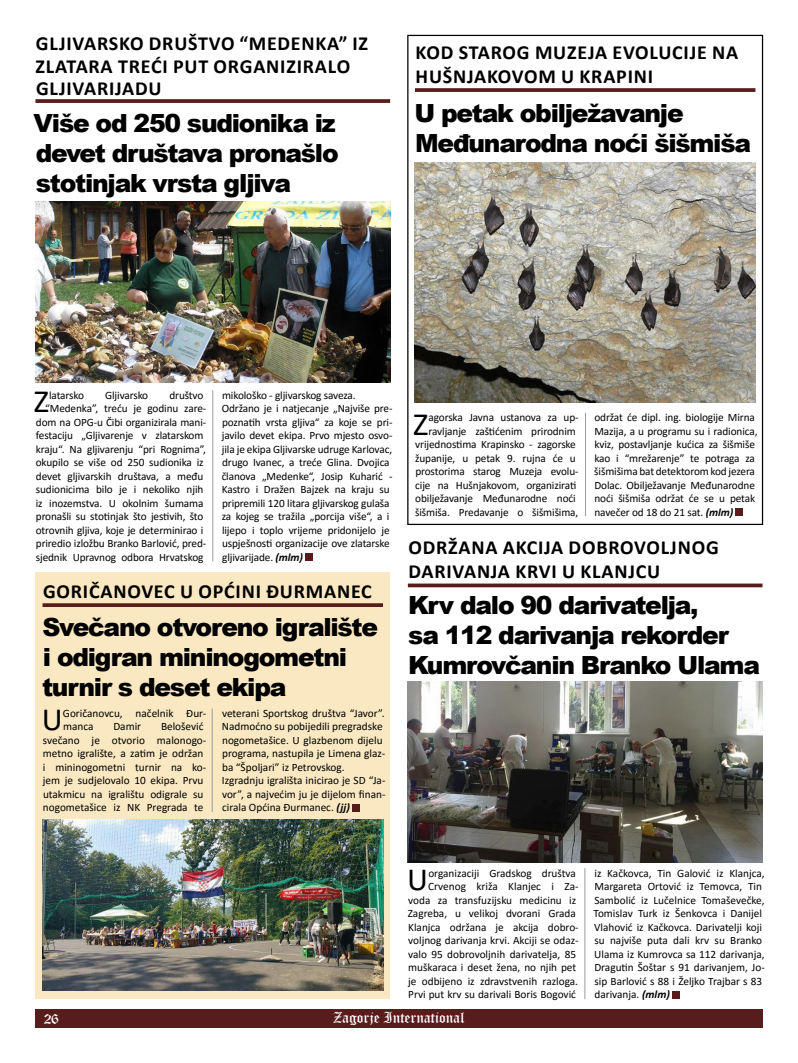
<style>
.page{position:relative;width:798px;height:1063px;background:#fff}
.page>*{position:absolute;margin:0;border:0;box-sizing:border-box;transform-origin:0 0}
.t1{font:32.5px "Calibri";color:#000}
.t2{font:900 25px/30px "Arial";letter-spacing:-.05em;color:#000}
.t3{font:700 20px "Calibri";letter-spacing:.04em;color:#000}
.t4{font:15px "Old English Text";color:#fff}
.t5{font:11.25px/13.5px "Calibri";letter-spacing:-.01em;color:#000}
.s1{font-weight:700;font-style:italic}
</style>
<div class="page">
<div style="left:35px;top:1009px;width:727px;height:19px;background:#581c1c"></div>
<div style="left:35px;top:573px;width:355px;height:426px;background:#f9e8c1"></div>
<div style="left:305px;top:554px;width:7px;height:7px;background:#581c1c"></div>
<div style="left:735px;top:509px;width:7px;height:7px;background:#581c1c"></div>
<div style="left:352px;top:804px;width:7px;height:7px;background:#581c1c"></div>
<div style="left:672px;top:991px;width:7px;height:7px;background:#581c1c"></div>
<svg style="left:35px;top:99px;width:355px;height:4px"></svg>
<svg style="left:43px;top:603px;width:340px;height:4px"></svg>
<img style="left:43px;top:819px;width:340px;height:171px">
<img style="left:35px;top:202px;width:355px;height:181px">
<img style="left:407px;top:682px;width:355px;height:181px">
<hr style="left:407px;top:584px;width:355px;height:3px;background:#581c1c">
<svg style="left:415px;top:88px;width:340px;height:4px"></svg>
<img style="left:415px;top:163px;width:340px;height:239px">
<hr style="left:212px;top:390px;width:1px;height:171px;background:#9c9b9b">
<hr style="left:585px;top:413px;width:1px;height:103px;background:#9c9b9b">
<hr style="left:212px;top:709px;width:1px;height:103px;background:#9c9b9b">
<hr style="left:584px;top:868px;width:1px;height:131px;background:#9c9b9b">
<h3 class="t3" style="left:36px;top:30px;width:25px">GLJIVARSKO</h3>
<h3 class="t3" style="left:149px;top:30px;width:13px">DRUŠTVO</h3>
<h3 class="t3" style="left:239px;top:30px;width:23px">“MEDENKA</h3>
<h3 class="t3" style="left:338px;top:30px;width:31px">” IZ</h3>
<h3 class="t3" style="left:36px;top:52px;width:12px">ZLATARA</h3>
<h3 class="t3" style="left:118px;top:52px;width:68px">TREĆIPUT</h3>
<h3 class="t3" style="left:213px;top:52px;width:13px">ORGANI</h3>
<h3 class="t3" style="left:286px;top:52px;width:22px">ZIRALO</h3>
<h3 class="t3" style="left:36px;top:75px;width:25px">GLJIVARIJADU</h3>
<h2 class="t2" style="left:33px;top:107px;width:307px;text-align:justify">Više od 250 sudionika iz devet društava pronašlo stotinjak vrsta gljiva</h2>
<h3 class="t3" style="left:415px;top:38px;width:56px">KOD STAROG</h3>
<h3 class="t3" style="left:535px;top:38px;width:53px">MUZEJA</h3>
<h3 class="t3" style="left:612px;top:38px;width:13px">EVOLU</h3>
<h3 class="t3" style="left:672px;top:38px;width:54px">CIJE NA</h3>
<h3 class="t3" style="left:415px;top:62px;width:13px">HUŠNJAKOVO</h3>
<h3 class="t3" style="left:538px;top:62px;width:64px">M U KRAPINI</h3>
<h2 class="t2" style="left:414px;top:97px;width:338px">U petak obilježavanje<br>Međunarodna noći šišmiša</h2>
<p class="t5" style="left:36px;top:388px;width:172px;text-align:right">društvo<br>“Medenka”, treću je godinu zare&shy;dom na OPG-u Čibi organizirala mani&shy;festaciju „Gljivarenje v zlatarskom kraju“. Na gljivarenju “pri Rognima”, okupilo se više od 250 sudionika iz devet gljivarskih društava, a među sudionicima bilo je i nekoliko njih iz inozemstva. U okolnim šumama pronašli su stotinjak što jestivih, što otrovnih gljiva, koje je determinirao i priredio izložbu Branko Barlović, pred&shy;sjednik Upravnog odbora Hrvatskog</p>
<p class="t5" style="left:221px;top:388px;width:172px">mikološko - gljivarskog saveza.<br>Održano je i natjecanje „Najviše pre&shy;poznatih vrsta gljiva“ za koje se pri&shy;javilo devet ekipa. Prvo mjesto osvo&shy;jila je ekipa Gljivarske udruge Karlovac, drugo Ivanec, a treće Glina. Dvojica članova „Medenke“, Josip Kuharić - Kastro i Dražen Bajzek na kraju su pripremili 120 litara gljivarskog gulaša za kojeg se tražila „porcija više“, a i lijepo i toplo vrijeme pridonijelo je uspješnosti organizacije ove zlatarske gljivarijade. <span class="s1">(mlm)</span></p>
<h1 class="t1" style="left:34px;top:379px;width:17px">Z</h1>
<p class="t5" style="left:49px;top:388px;width:36px">latarsko</p>
<p class="t5" style="left:105px;top:388px;width:45px">Gljivarsko</p>
<h3 class="t3" style="left:43px;top:578px;width:27px">GORIČANOVE</h3>
<h3 class="t3" style="left:164px;top:578px;width:173px">C U OPĆINI ĐURMANE</h3>
<h3 class="t3" style="left:361px;top:578px;width:12px">C</h3>
<h2 class="t2" style="left:42px;top:611px;width:337px">Svečano otvoreno igralište i odigran mininogometni turnir s deset ekipa</h2>
<h1 class="t1" style="left:42px;top:697px;width:22px">U</h1>
<p class="t5" style="left:63px;top:706px;width:145px">Goričanovcu, načelnik Đur&shy;manca</p>
<p class="t5" style="left:222px;top:706px;width:165px">veterani Sportskog društva “Javor”.<br>Nadmoćno su pobijedili pregradske nogometašice. U glazbenom dijelu programa, nastupila je Limena glaz&shy;ba “Špoljari” iz Petrovskog.<br>Izgradnju igrališta inicirao je SD “Ja&shy;vor”, a najvećim ju je dijelom finan&shy;cirala Općina Đurmanec. <span class="s1">(jj)</span></p>
<p class="t5" style="left:43px;top:720px;width:165px;text-indent:118px">Belošević svečano je otvorio malonogo&shy;metno igralište, a zatim je održan i mininogometni turnir na ko&shy;jem je sudjelovalo 10 ekipa. Prvu utakmicu na igralištu odigrale su nogometašice iz NK Pregrada te</p>
<p class="t5" style="left:113px;top:720px;width:29px">Damir</p>
<p class="t5" style="left:415px;top:410px;width:165px;text-align:right">agorska Javna ustanova za up&shy;ravljanje zaštićenim prirodnim vrijednostima Krapinsko - zagorske županije, u petak 9. rujna će u prostorima starog Muzeja evolu&shy;cije na Hušnjakovom, organizirati obilježavanje Međunarodne noći šišmiša. Predavanje o šišmišima,</p>
<p class="t5" style="left:594px;top:410px;width:165px">održat će dipl. ing. biologije Mirna Mazija, a u programu su i radionica, kviz, postavljanje kućica za šišmiše kao i “mrežarenje” te potraga za šišmišima bat detektorom kod jezera Dolac. Obilježavanje Međunarodne noći šišmiša održat će se u petak navečer od 18 do 21 sat. <span class="s1">(mlm)</span></p>
<h1 class="t1" style="left:413px;top:401px;width:17px">Z</h1>
<h3 class="t3" style="left:408px;top:533px;width:28px">ODRŽANA</h3>
<h3 class="t3" style="left:502px;top:533px;width:80px">AKCIJA DOBROVOLJNOG</h3>
<h3 class="t3" style="left:408px;top:557px;width:13px">DARIVANJA</h3>
<h3 class="t3" style="left:515px;top:557px;width:11px">KRVI</h3>
<h3 class="t3" style="left:562px;top:557px;width:42px">U KLANJ</h3>
<h3 class="t3" style="left:635px;top:557px;width:23px">CU</h3>
<h2 class="t2" style="left:408px;top:589px;width:353px">Krv dalo 90 darivatelja,<br>sa 112 darivanja rekorder<br>Kumrovčanin Branko Ulama</h2>
<p class="t5" style="left:407px;top:866px;width:172px;text-align:right">organizaciji Gradskog društva Crvenog križa Klanjec i Za&shy;voda za transfuzijsku medicinu iz Zagreba, u velikoj dvorani Grada Klanjca održana je akcija dobro&shy;voljnog darivanja krvi. Akciji se odaz&shy;valo 95 dobrovoljnih darivatelja, 85 muškaraca i deset žena, no njih pet je odbijeno iz zdravstvenih razloga.<br>Prvi put krv su darivali Boris Bogović</p>
<p class="t5" style="left:593px;top:866px;width:173px">iz Kačkovca, Tin Galović iz Klanjca, Margareta Ortović iz Temovca, Tin Sambolić iz Lučelnice Tomaševečke, Tomislav Turk iz Šenkovca i Danijel Vlahović iz Kačkovca. Darivatelji koji su najviše puta dali krv su Branko Ulama iz Kumrovca sa 112 darivanja, Dragutin Šoštar s 91 darivanjem, Jo&shy;sip Barlović s 88 i Željko Trajbar s 83 darivanja. <span class="s1">(mlm)</span></p>
<h1 class="t1" style="left:407px;top:857px;width:22px">U</h1>
<h3 class="t4" style="left:44px;top:1009px;width:17px">26</h3>
<h3 class="t4" style="left:333px;top:1008px;width:133px">Zagorje International</h3>
</div>
